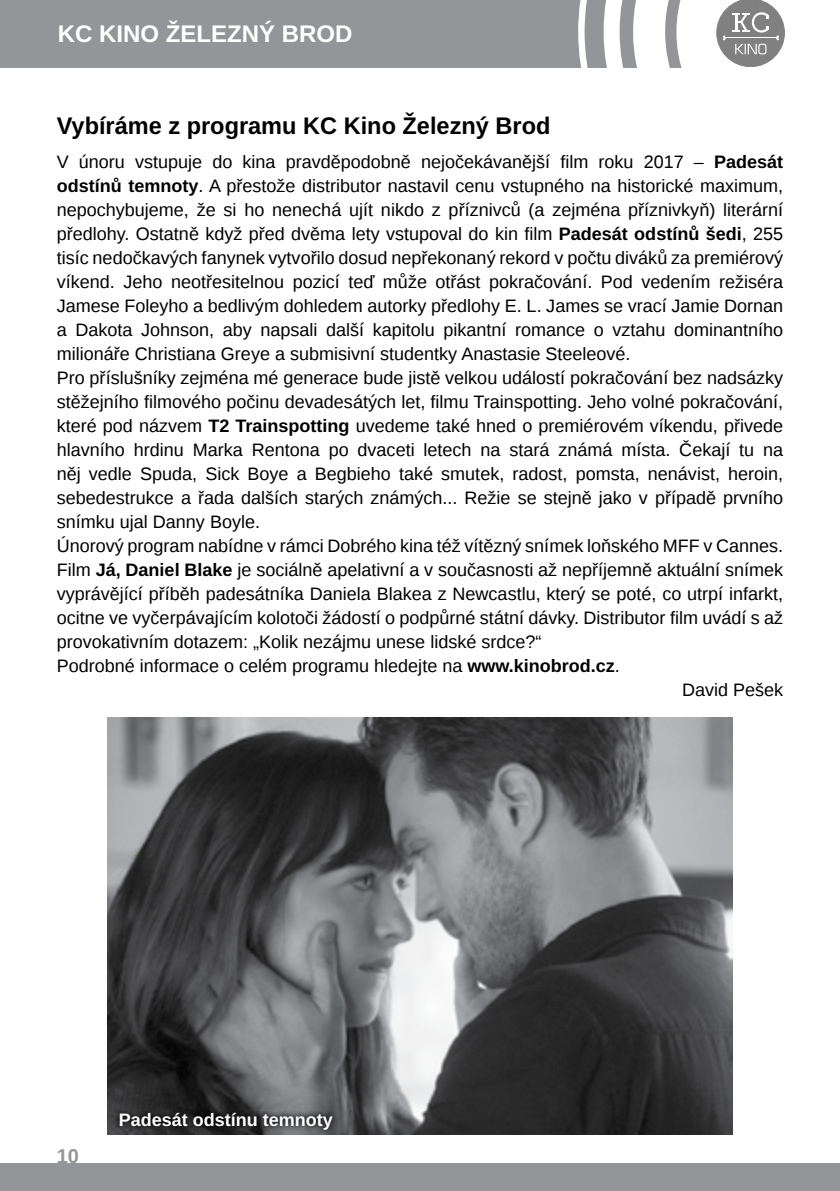
<style>
.page{position:relative;width:840px;height:1191px;background:#fff}
.page>*{position:absolute;margin:0;border:0;box-sizing:border-box;transform-origin:0 0}
.t1{font:700 24px "Liberation Sans";color:#000}
.t2{font:700 24px "Liberation Sans";color:#fff}
.t3{font:700 20px "Liberation Sans";color:#939598}
.t4{font:18px "Liberation Sans";color:#000}
.t5{font:700 18px "Liberation Sans";color:#fff}
.s1{font-weight:700}
</style>
<div class="page">
<div style="left:0;top:1163px;width:839px;height:28px;background:#939598"></div>
<div style="left:0;top:0;width:695px;height:68px;background:#939598"></div>
<svg style="left:578px;top:0;width:207px;height:68px"></svg>
<img style="left:107px;top:717px;width:625px;height:417px">
<svg style="left:115px;top:1107px;width:222px;height:26px;background:#313132"></svg>
<h1 class="t2" style="left:58px;top:18px;width:296px">KC KINO ŽELEZNÝ BROD</h1>
<h1 class="t1" style="left:57px;top:109px;width:495px">Vybíráme z programu KC Kino Železný Brod</h1>
<p class="t4" style="left:57px;top:152px;width:727px">V únoru vstupuje do kina pravděpodobně nejočekávanější film roku 2017 – <span class="s1">Padesát</span></p>
<p class="t4" style="left:57px;top:176px;width:727px"><span class="s1">odstínů temnoty</span>. A přestože distributor nastavil cenu vstupného na historické maximum,</p>
<p class="t4" style="left:57px;top:200px;width:727px">nepochybujeme, že si ho nenechá ujít nikdo z příznivců (a zejména příznivkyň) literární</p>
<p class="t4" style="left:57px;top:224px;width:727px">předlohy. Ostatně když před dvěma lety vstupoval do kin film <span class="s1">Padesát odstínů šedi</span>, 255</p>
<p class="t4" style="left:57px;top:248px;width:727px">tisíc nedočkavých fanynek vytvořilo dosud nepřekonaný rekord v počtu diváků za premiérový</p>
<p class="t4" style="left:57px;top:272px;width:727px">víkend. Jeho neotřesitelnou pozicí teď může otřást pokračování. Pod vedením režiséra</p>
<p class="t4" style="left:57px;top:296px;width:727px">Jamese Foleyho a bedlivým dohledem autorky předlohy E. L. James se vrací Jamie Dornan</p>
<p class="t4" style="left:57px;top:320px;width:727px">a Dakota Johnson, aby napsali další kapitolu pikantní romance o vztahu dominantního</p>
<p class="t4" style="left:57px;top:344px;width:575px">milionáře Christiana Greye a submisivní studentky Anastasie Steeleové.</p>
<p class="t4" style="left:57px;top:368px;width:727px">Pro příslušníky zejména mé generace bude jistě velkou událostí pokračování bez nadsázky</p>
<p class="t4" style="left:57px;top:392px;width:727px">stěžejního filmového počinu devadesátých let, filmu Trainspotting. Jeho volné pokračování,</p>
<p class="t4" style="left:57px;top:416px;width:727px">které pod názvem <span class="s1">T2 Trainspotting</span> uvedeme také hned o premiérovém víkendu, přivede</p>
<p class="t4" style="left:57px;top:440px;width:727px">hlavního hrdinu Marka Rentona po dvaceti letech na stará známá místa. Čekají tu na</p>
<p class="t4" style="left:57px;top:464px;width:727px">něj vedle Spuda, Sick Boye a Begbieho také smutek, radost, pomsta, nenávist, heroin,</p>
<p class="t4" style="left:57px;top:488px;width:727px">sebedestrukce a řada dalších starých známých... Režie se stejně jako v případě prvního</p>
<p class="t4" style="left:57px;top:512px;width:205px">snímku ujal Danny Boyle.</p>
<p class="t4" style="left:57px;top:536px;width:727px">Únorový program nabídne v rámci Dobrého kina též vítězný snímek loňského MFF v Cannes.</p>
<p class="t4" style="left:57px;top:560px;width:727px">Film <span class="s1">Já, Daniel Blake</span> je sociálně apelativní a v současnosti až nepříjemně aktuální snímek</p>
<p class="t4" style="left:57px;top:584px;width:727px">vyprávějící příběh padesátníka Daniela Blakea z N ewcastlu, který se poté, co utrpí infarkt,</p>
<p class="t4" style="left:57px;top:608px;width:727px">ocitne ve vyčerpávajícím kolotoči žádostí o podpůrné státní dávky. Distributor film uvádí s až</p>
<p class="t4" style="left:57px;top:632px;width:486px">provokativním dotazem: „Kolik nezájmu unese lidské srdce?“</p>
<p class="t4" style="left:57px;top:655px;width:564px">Podrobné informace o celém programu hledejte na <span class="s1">www.kinobrod.cz</span>.</p>
<p class="t4" style="left:681px;top:679px;width:103px">David Pešek</p>
<p class="t3" style="left:57px;top:1142px;width:24px">10</p>
<p class="t5" style="left:119px;top:1107px;width:216px">Padesát odstínu temnoty</p>
</div>
